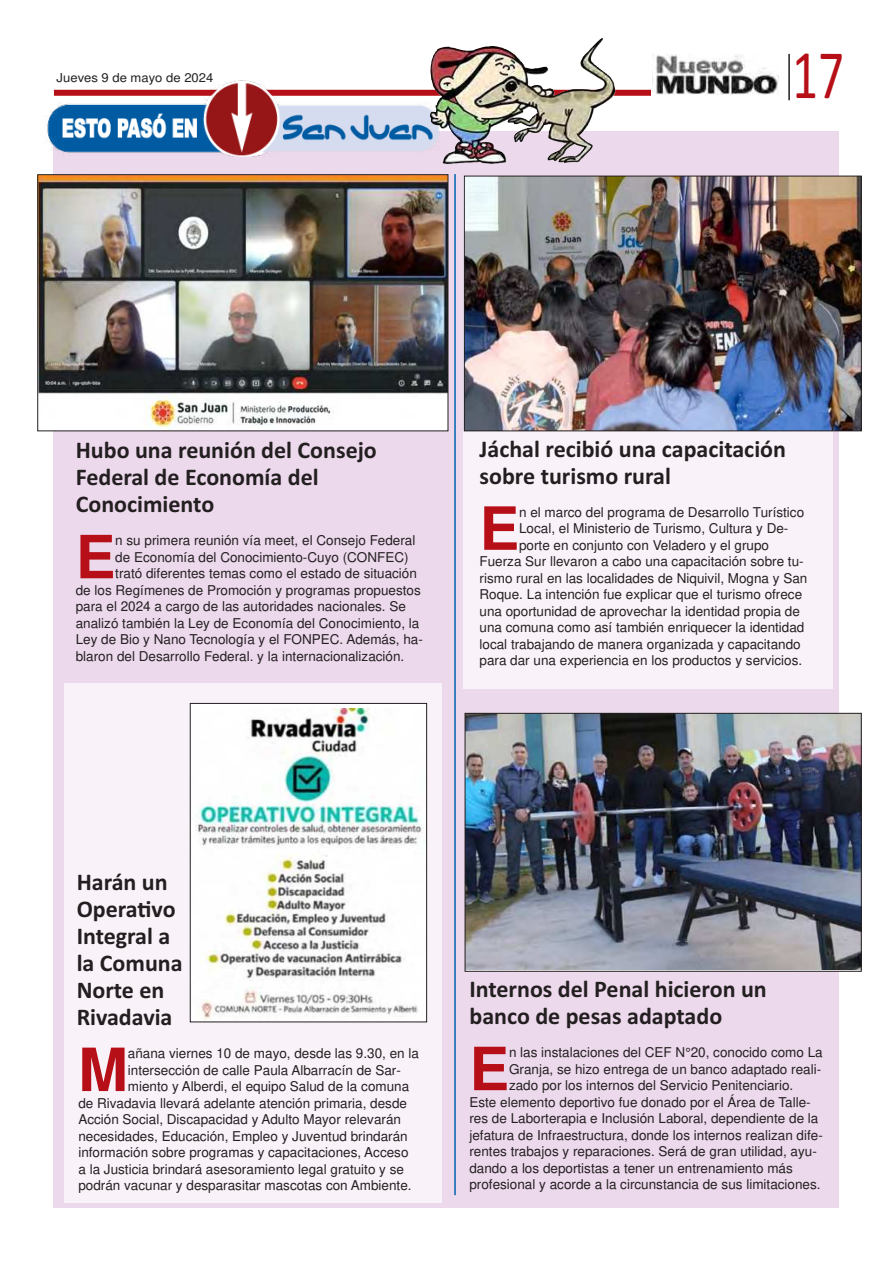
<style>
.page{position:relative;width:893px;height:1263px;background:#fff}
.page>*{position:absolute;margin:0;border:0;box-sizing:border-box;transform-origin:0 0}
.t1{font:700 59.55px "Arial";color:#b70f17}
.t2{font:34.2px "Calibri";color:#b70f17;scale:.73 1}
.t3{font:13.5px "Arial";color:#231f20}
.t4{font:12.3px "Arial";color:#231f20;scale:1.06 1}
.t5{font:700 11.7px "Calibri";color:#231f20}
</style>
<div class="page">
<div style="left:54px;top:131px;width:785px;height:1076px;background:#ecd9ec"></div>
<div style="left:464px;top:176px;width:369px;height:512px;background:#f9f2f9"></div>
<div style="left:65px;top:683px;width:377px;height:520px;background:#f9f2f9"></div>
<img style="left:40px;top:176px;width:406px;height:253px">
<div style="left:38px;top:174px;width:410px;height:257px;border:1px solid #231f20"></div>
<img style="left:466px;top:178px;width:393px;height:251px">
<div style="left:464px;top:176px;width:397px;height:255px;border:1px solid #231f20"></div>
<img style="left:467px;top:715px;width:392px;height:254px">
<div style="left:465px;top:713px;width:396px;height:258px;border:1px solid #231f20"></div>
<img style="left:192px;top:708px;width:233px;height:312px">
<div style="left:190px;top:703px;width:237px;height:319px;border:1px solid #231f20"></div>
<hr style="left:454px;top:174px;width:2px;height:1021px;background:#0164b1">
<svg style="left:580px;top:90px;width:71px;height:6px"></svg>
<img style="left:652px;top:55px;width:126px;height:39px">
<img style="left:47px;top:80px;width:383px;height:76px">
<img style="left:430px;top:46px;width:150px;height:118px">
<hr style="left:788px;top:54px;width:2px;height:46px;background:#231f20">
<p class="t4" style="left:57px;top:70px;width:149px">Jueves 9 de mayo de 2024</p>
<h2 class="t2" style="left:792px;top:66px;width:73px">17</h2>
<p class="t5" style="left:76px;top:447px;width:303px">Hubo una reunión del Consejo</p>
<p class="t5" style="left:76px;top:474px;width:244px">Federal de Economía del</p>
<p class="t5" style="left:76px;top:501px;width:140px">Conocimiento</p>
<h1 class="t1" style="left:76px;top:523px;width:41px">E</h1>
<p class="t3" style="left:115px;top:533px;width:302px">n su primera reunión vía meet, el Consejo Federal</p>
<p class="t3" style="left:115px;top:549px;width:295px">de Economía del Conocimiento-Cuyo (CONFEC)</p>
<p class="t3" style="left:115px;top:566px;width:303px">trató diferentes temas como el estado de situación</p>
<p class="t3" style="left:76px;top:582px;width:347px">de los Regímenes de Promoción y programas propuestos</p>
<p class="t3" style="left:76px;top:599px;width:332px">para el 2024 a cargo de las autoridades nacionales. Se</p>
<p class="t3" style="left:76px;top:615px;width:345px">analizó también la Ley de Economía del Conocimiento, la</p>
<p class="t3" style="left:76px;top:632px;width:349px">Ley de Bio y Nano Tecnología y el FONPEC. Además, ha-</p>
<p class="t3" style="left:76px;top:648px;width:330px">blaron del Desarrollo Federal. y la internacionalización.</p>
<p class="t5" style="left:480px;top:446px;width:308px">Jáchal recibió una capacitación</p>
<p class="t5" style="left:480px;top:473px;width:193px">sobre turismo rural</p>
<h1 class="t1" style="left:480px;top:494px;width:41px">E</h1>
<p class="t3" style="left:519px;top:504px;width:287px">n el marco del programa de Desarrollo Turístico</p>
<p class="t3" style="left:519px;top:521px;width:271px">Local, el Ministerio de Turismo, Cultura y De-</p>
<p class="t3" style="left:519px;top:537px;width:251px">porte en conjunto con Veladero y el grupo</p>
<p class="t3" style="left:479px;top:554px;width:326px">Fuerza Sur llevaron a cabo una capacitación sobre tu-</p>
<p class="t3" style="left:479px;top:570px;width:329px">rismo rural en las localidades de Niquivil, Mogna y San</p>
<p class="t3" style="left:479px;top:587px;width:324px">Roque. La intención fue explicar que el turismo ofrece</p>
<p class="t3" style="left:479px;top:603px;width:322px">una oportunidad de aprovechar la identidad propia de</p>
<p class="t3" style="left:479px;top:620px;width:326px">una comuna como así también enriquecer la identidad</p>
<p class="t3" style="left:479px;top:636px;width:323px">local trabajando de manera organizada y capacitando</p>
<p class="t3" style="left:479px;top:653px;width:324px">para dar una experiencia en los productos y servicios.</p>
<p class="t5" style="left:77px;top:879px;width:92px">Harán un</p>
<p class="t5" style="left:77px;top:906px;width:100px">Opera}vo</p>
<p class="t5" style="left:77px;top:933px;width:95px">Integral a</p>
<p class="t5" style="left:77px;top:960px;width:107px">la Comuna</p>
<p class="t5" style="left:77px;top:987px;width:89px">Norte en</p>
<p class="t5" style="left:77px;top:1014px;width:97px">Rivadavia</p>
<h1 class="t1" style="left:78px;top:1036px;width:51px">M</h1>
<p class="t3" style="left:128px;top:1045px;width:293px">añana viernes 10 de mayo, desde las 9.30, en la</p>
<p class="t3" style="left:128px;top:1062px;width:275px">intersección de calle Paula Albarracín de Sar-</p>
<p class="t3" style="left:128px;top:1078px;width:283px">miento y Alberdi, el equipo Salud de la comuna</p>
<p class="t3" style="left:78px;top:1095px;width:330px">de Rivadavia llevará adelante atención primaria, desde</p>
<p class="t3" style="left:78px;top:1111px;width:324px">Acción Social, Discapacidad y Adulto Mayor relevarán</p>
<p class="t3" style="left:78px;top:1128px;width:331px">necesidades, Educación, Empleo y Juventud brindarán</p>
<p class="t3" style="left:78px;top:1144px;width:332px">información sobre programas y capacitaciones, Acceso</p>
<p class="t3" style="left:78px;top:1161px;width:327px">a la Justicia brindará asesoramiento legal gratuito y se</p>
<p class="t3" style="left:78px;top:1177px;width:335px">podrán vacunar y desparasitar mascotas con Ambiente.</p>
<p class="t5" style="left:469px;top:986px;width:299px">Internos del Penal hicieron un</p>
<p class="t5" style="left:469px;top:1013px;width:254px">banco de pesas adaptado</p>
<h1 class="t1" style="left:469px;top:1035px;width:41px">E</h1>
<p class="t3" style="left:509px;top:1044px;width:315px">n las instalaciones del CEF N°20, conocido como La</p>
<p class="t3" style="left:509px;top:1061px;width:314px">Granja, se hizo entrega de un banco adaptado reali-</p>
<p class="t3" style="left:509px;top:1077px;width:286px">zado por los internos del Servicio Penitenciario.</p>
<p class="t3" style="left:469px;top:1094px;width:343px">Este elemento deportivo fue donado por el Área de Talle-</p>
<p class="t3" style="left:469px;top:1110px;width:350px">res de Laborterapia e Inclusión Laboral, dependiente de la</p>
<p class="t3" style="left:469px;top:1127px;width:355px">jefatura de Infraestructura, donde los internos realizan dife-</p>
<p class="t3" style="left:469px;top:1143px;width:349px">rentes trabajos y reparaciones. Será de gran utilidad, ayu-</p>
<p class="t3" style="left:469px;top:1160px;width:325px">dando a los deportistas a tener un entrenamiento más</p>
<p class="t3" style="left:469px;top:1176px;width:353px">profesional y acorde a la circunstancia de sus limitaciones.</p>
</div>
